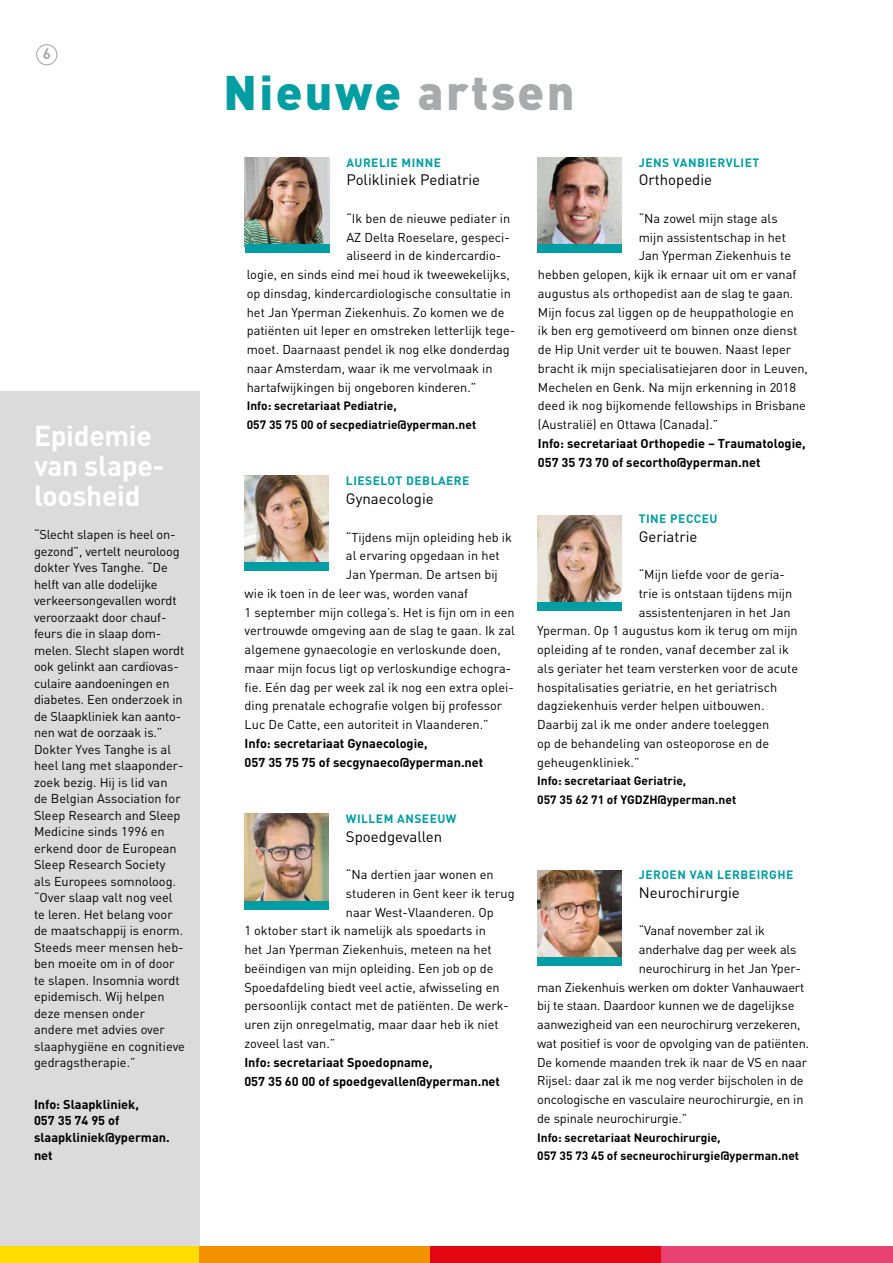
<style>
.page{position:relative;width:893px;height:1263px;background:#fff}
.page>*{position:absolute;margin:0;border:0;box-sizing:border-box;transform-origin:0 0}
.t1{font:900 48px "DIN";letter-spacing:.05em;color:#009ea2}
.t2{font:700 28.5px/30px "DIN";letter-spacing:-.01em;color:#fff}
.t3{font:15px "DIN";color:#000}
.t4{font:700 15px "DIN";color:#a8aaab}
.t5{font:12.75px/16.5px "DIN";color:#000}
.t6{font:700 12.75px/18.8px "DIN";color:#000}
.t7{font:700 12px/18.8px "DIN";color:#000}
.t8{font:700 12px "DIN";letter-spacing:.04em;color:#009ea2}
.s1{color:#a8aaab}
</style>
<div class="page">
<div style="left:0;top:1246px;width:200px;height:17px;background:#fd0"></div>
<div style="left:200px;top:1246px;width:231px;height:17px;background:#f29200"></div>
<div style="left:431px;top:1246px;width:231px;height:17px;background:#e30613"></div>
<div style="left:662px;top:1246px;width:231px;height:17px;background:#e84273"></div>
<div style="left:36px;top:44px;width:21px;height:21px;border:1px solid #a8aaab;border-radius:50%"></div>
<img style="left:245px;top:157px;width:84px;height:88px">
<div style="left:245px;top:245px;width:84px;height:8px;background:#009ea2"></div>
<div style="left:0;top:392px;width:200px;height:854px;background:#dcdbdc"></div>
<img style="left:537px;top:157px;width:85px;height:88px">
<div style="left:537px;top:245px;width:85px;height:8px;background:#009ea2"></div>
<img style="left:537px;top:515px;width:85px;height:88px">
<div style="left:537px;top:603px;width:85px;height:8px;background:#009ea2"></div>
<img style="left:244px;top:475px;width:85px;height:87px">
<div style="left:244px;top:562px;width:85px;height:9px;background:#009ea2"></div>
<img style="left:244px;top:814px;width:85px;height:87px">
<div style="left:244px;top:901px;width:85px;height:8px;background:#009ea2"></div>
<img style="left:537px;top:870px;width:85px;height:87px">
<div style="left:537px;top:957px;width:85px;height:9px;background:#009ea2"></div>
<p class="t4" style="left:43px;top:44px;width:10px">6</p>
<h2 class="t2" style="left:34px;top:420px;width:132px">Epidemie van slape&shy;loosheid</h2>
<p class="t5" style="left:34px;top:526px;width:152px">“Slecht slapen is heel on&shy;gezond”, vertelt neuroloog dokter Yves Tanghe. “De helft van alle dodelijke verkeersongevallen wordt veroorzaakt door chauf&shy;feurs die in slaap dom&shy;melen. Slecht slapen wordt ook gelinkt aan cardiovas&shy;culaire aandoeningen en diabetes. Een onderzoek in de Slaapkliniek kan aanto&shy;nen wat de oorzaak is.”<br>Dokter Yves Tanghe is al heel lang met slaaponder&shy;zoek bezig. Hij is lid van<br>de Belgian Association for<br>Sleep Research and Sleep<br>Medicine sinds 1996 en erkend door de European<br>Sleep Research Society als Europees somnoloog. “Over slaap valt nog veel te leren. Het belang voor de maatschappij is enorm.<br>Steeds meer mensen heb&shy;ben moeite om in of door te slapen. Insomnia wordt epidemisch. Wij helpen deze mensen onder andere met advies over slaaphygiëne en cognitieve gedragstherapie.”</p>
<p class="t6" style="left:34px;top:1095px;width:137px;line-height:16.5px">Info: Slaapkliniek,<br>057 35 74 95 of slaapkliniek@yperman.</p>
<p class="t6" style="left:34px;top:1145px;width:20px">net</p>
<h1 class="t1" style="left:224px;top:60px;width:353px">Nieuwe <span class="s1">artsen</span></h1>
<p class="t8" style="left:346px;top:154px;width:96px">AURELIE MINNE</p>
<p class="t3" style="left:346px;top:170px;width:135px">Polikliniek Pediatrie</p>
<p class="t5" style="left:346px;top:210px;width:165px">“Ik ben de nieuwe pediater in</p>
<p class="t5" style="left:346px;top:228px;width:165px">AZ Delta Roeselare, gespeci-</p>
<p class="t5" style="left:346px;top:247px;width:157px">aliseerd in de kindercardio-</p>
<p class="t5" style="left:247px;top:266px;width:264px">logie, en sinds eind mei houd ik tweewekelijks,</p>
<p class="t5" style="left:247px;top:285px;width:266px">op dinsdag, kindercardiologische consultatie in</p>
<p class="t5" style="left:247px;top:303px;width:259px">het Jan Yperman Ziekenhuis. Zo komen we de</p>
<p class="t5" style="left:247px;top:322px;width:270px">patiënten uit Ieper en omstreken letterlijk tege-</p>
<p class="t5" style="left:247px;top:341px;width:265px">moet. Daarnaast pendel ik nog elke donderdag</p>
<p class="t5" style="left:247px;top:360px;width:247px">naar Amsterdam, waar ik me vervolmaak in</p>
<p class="t5" style="left:247px;top:378px;width:231px">hartafwijkingen bij ongeboren kinderen.”</p>
<p class="t7" style="left:247px;top:396px;width:231px">Info: secretariaat Pediatrie,<br>057 35 75 00 of secpediatrie@yperman.net</p>
<p class="t8" style="left:346px;top:473px;width:125px">LIESELOT DEBLAERE</p>
<p class="t3" style="left:346px;top:489px;width:89px">Gynaecologie</p>
<p class="t5" style="left:346px;top:528px;width:168px">“Tijdens mijn opleiding heb ik</p>
<p class="t5" style="left:346px;top:547px;width:155px">al ervaring opgedaan in het</p>
<p class="t5" style="left:346px;top:566px;width:153px">Jan Yperman. De artsen bij</p>
<p class="t5" style="left:245px;top:585px;width:225px">wie ik toen in de leer was, worden vanaf</p>
<p class="t5" style="left:245px;top:603px;width:272px">1 september mijn collega’s. Het is fijn om in een</p>
<p class="t5" style="left:245px;top:622px;width:272px">vertrouwde omgeving aan de slag te gaan. Ik zal</p>
<p class="t5" style="left:245px;top:641px;width:258px">algemene gynaecologie en verloskunde doen,</p>
<p class="t5" style="left:245px;top:660px;width:268px">maar mijn focus ligt op verloskundige echogra-</p>
<p class="t5" style="left:245px;top:678px;width:271px">fie. Eén dag per week zal ik nog een extra oplei-</p>
<p class="t5" style="left:245px;top:697px;width:259px">ding prenatale echografie volgen bij professor</p>
<p class="t5" style="left:245px;top:716px;width:246px">Luc De Catte, een autoriteit in Vlaanderen.”</p>
<p class="t6" style="left:245px;top:733px;width:240px">Info: secretariaat Gynaecologie,<br>057 35 75 75 of secgynaeco@yperman.net</p>
<p class="t8" style="left:346px;top:811px;width:112px">WILLEM ANSEEUW</p>
<p class="t3" style="left:346px;top:827px;width:98px">Spoedgevallen</p>
<p class="t5" style="left:346px;top:866px;width:149px">“Na dertien jaar wonen en</p>
<p class="t5" style="left:346px;top:885px;width:170px">studeren in Gent keer ik terug</p>
<p class="t5" style="left:346px;top:903px;width:149px">naar West-Vlaanderen. Op</p>
<p class="t5" style="left:244px;top:922px;width:243px">1 oktober start ik namelijk als spoedarts in</p>
<p class="t5" style="left:244px;top:941px;width:249px">het Jan Yperman Ziekenhuis, meteen na het</p>
<p class="t5" style="left:244px;top:960px;width:251px">beëindigen van mijn opleiding. Een job op de</p>
<p class="t5" style="left:244px;top:978px;width:257px">Spoedafdeling biedt veel actie, afwisseling en</p>
<p class="t5" style="left:244px;top:997px;width:266px">persoonlijk contact met de patiënten. De werk-</p>
<p class="t5" style="left:244px;top:1016px;width:256px">uren zijn onregelmatig, maar daar heb ik niet</p>
<p class="t5" style="left:244px;top:1035px;width:93px">zoveel last van.”</p>
<p class="t6" style="left:244px;top:1052px;width:257px">Info: secretariaat Spoedopname,<br>057 35 60 00 of spoedgevallen@yperman.net</p>
<p class="t8" style="left:639px;top:154px;width:122px">JENS VANBIERVLIET</p>
<p class="t3" style="left:639px;top:170px;width:75px">Orthopedie</p>
<p class="t5" style="left:639px;top:210px;width:140px">“Na zowel mijn stage als</p>
<p class="t5" style="left:639px;top:228px;width:149px">mijn assistentschap in het</p>
<p class="t5" style="left:639px;top:247px;width:154px">Jan Yperman Ziekenhuis te</p>
<p class="t5" style="left:538px;top:266px;width:260px">hebben gelopen, kijk ik ernaar uit om er vanaf</p>
<p class="t5" style="left:538px;top:285px;width:257px">augustus als orthopedist aan de slag te gaan.</p>
<p class="t5" style="left:538px;top:303px;width:258px">Mijn focus zal liggen op de heuppathologie en</p>
<p class="t5" style="left:538px;top:322px;width:261px">ik ben erg gemotiveerd om binnen onze dienst</p>
<p class="t5" style="left:538px;top:341px;width:255px">de Hip Unit verder uit te bouwen. Naast Ieper</p>
<p class="t5" style="left:538px;top:360px;width:272px">bracht ik mijn specialisatiejaren door in Leuven,</p>
<p class="t5" style="left:538px;top:378px;width:260px">Mechelen en Genk. Na mijn erkenning in 2018</p>
<p class="t5" style="left:538px;top:397px;width:270px">deed ik nog bijkomende fellowships in Brisbane</p>
<p class="t5" style="left:538px;top:416px;width:182px">(Australië) en Ottawa (Canada).”</p>
<p class="t6" style="left:538px;top:433px;width:269px">Info: secretariaat Orthopedie – Traumatologie,<br>057 35 73 70 of secortho@yperman.net</p>
<p class="t8" style="left:639px;top:511px;width:80px">TINE PECCEU</p>
<p class="t3" style="left:639px;top:527px;width:60px">Geriatrie</p>
<p class="t5" style="left:639px;top:566px;width:148px">“Mijn liefde voor de geria-</p>
<p class="t5" style="left:639px;top:585px;width:155px">trie is ontstaan tijdens mijn</p>
<p class="t5" style="left:639px;top:603px;width:153px">assistentenjaren in het Jan</p>
<p class="t5" style="left:537px;top:622px;width:262px">Yperman. Op 1 augustus kom ik terug om mijn</p>
<p class="t5" style="left:537px;top:641px;width:253px">opleiding af te ronden, vanaf december zal ik</p>
<p class="t5" style="left:537px;top:660px;width:262px">als geriater het team versterken voor de acute</p>
<p class="t5" style="left:537px;top:678px;width:242px">hospitalisaties geriatrie, en het geriatrisch</p>
<p class="t5" style="left:537px;top:697px;width:229px">dagziekenhuis verder helpen uitbouwen.</p>
<p class="t5" style="left:537px;top:716px;width:234px">Daarbij zal ik me onder andere toeleggen</p>
<p class="t5" style="left:537px;top:735px;width:234px">op de behandeling van osteoporose en de</p>
<p class="t5" style="left:537px;top:753px;width:104px">geheugenkliniek.”</p>
<p class="t7" style="left:537px;top:771px;width:201px">Info: secretariaat Geriatrie,<br>057 35 62 71 of YGDZH@yperman.net</p>
<p class="t8" style="left:639px;top:867px;width:156px">JEROEN VAN LERBEIRGHE</p>
<p class="t3" style="left:639px;top:883px;width:103px">Neurochirurgie</p>
<p class="t5" style="left:639px;top:922px;width:128px">“Vanaf november zal ik</p>
<p class="t5" style="left:639px;top:941px;width:159px">anderhalve dag per week als</p>
<p class="t5" style="left:639px;top:960px;width:164px">neurochirurg in het Jan Yper-</p>
<p class="t5" style="left:537px;top:978px;width:269px">man Ziekenhuis werken om dokter Vanhauwaert</p>
<p class="t5" style="left:537px;top:997px;width:259px">bij te staan. Daardoor kunnen we de dagelijkse</p>
<p class="t5" style="left:537px;top:1016px;width:265px">aanwezigheid van een neurochirurg verzekeren,</p>
<p class="t5" style="left:537px;top:1035px;width:274px">wat positief is voor de opvolging van de patiënten.</p>
<p class="t5" style="left:537px;top:1054px;width:271px">De komende maanden trek ik naar de VS en naar</p>
<p class="t5" style="left:537px;top:1072px;width:268px">Rijsel: daar zal ik me nog verder bijscholen in de</p>
<p class="t5" style="left:537px;top:1091px;width:268px">oncologische en vasculaire neurochirurgie, en in</p>
<p class="t5" style="left:537px;top:1110px;width:152px">de spinale neurochirurgie.”</p>
<p class="t7" style="left:537px;top:1127px;width:263px">Info: secretariaat Neurochirurgie,<br>057 35 73 45 of secneurochirurgie@yperman.net</p>
</div>
